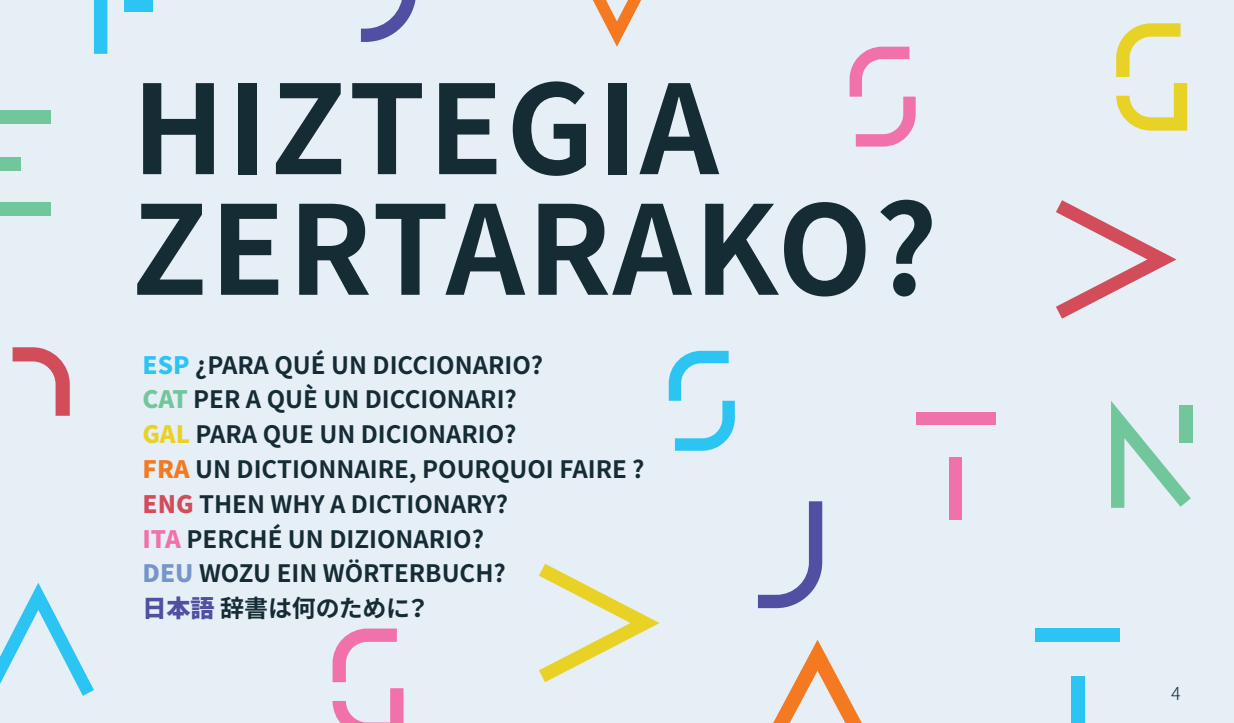
<style>
.page{position:relative;width:1234px;height:723px;background:#fff}
.page>*{position:absolute;margin:0;border:0;box-sizing:border-box;transform-origin:0 0}
.t1{font:700 123px "Noto Sans JP";letter-spacing:.02em;color:#152c35}
.t2{font:700 24px "Noto Sans JP";color:#152c35}
.t3{font:300 18px "Noto Sans JP";color:#152c35}
.s1{font-weight:900;color:#2bc4f3}
.s2{font-weight:900;color:#71c69c}
.s3{font-weight:900;color:#e9d226}
.s4{font-weight:900;color:#f47921}
.s5{font-weight:900;color:#d24c5a}
.s6{font-weight:900;color:#f171ab}
.s7{font-weight:900;color:#7595cc}
.s8{font-weight:900;color:#504fa1}
</style>
<div class="page">
<div style="left:0;top:0;width:1233px;height:723px;background:#e6eef6"></div>
<svg style="left:668px;top:351px;width:66px;height:100px"></svg>
<svg style="left:849px;top:47px;width:66px;height:100px"></svg>
<svg style="left:593px;top:0;width:48px;height:47px"></svg>
<svg style="left:773px;top:640px;width:88px;height:83px"></svg>
<svg style="left:94px;top:0;width:59px;height:54px"></svg>
<div style="left:124px;top:0;width:29px;height:11px;background:#2bc4f3"></div>
<svg style="left:13px;top:347px;width:57px;height:69px"></svg>
<svg style="left:1056px;top:200px;width:120px;height:119px"></svg>
<svg style="left:539px;top:564px;width:120px;height:118px"></svg>
<div style="left:1034px;top:628px;width:85px;height:14px;background:#2bc4f3"></div>
<div style="left:1070px;top:676px;width:13px;height:47px;background:#2bc4f3"></div>
<svg style="left:1116px;top:23px;width:64px;height:54px"></svg>
<svg style="left:1116px;top:83px;width:70px;height:48px"></svg>
<svg style="left:1111px;top:401px;width:79px;height:107px"></svg>
<div style="left:1178px;top:405px;width:13px;height:38px;background:#71c69c"></div>
<svg style="left:0;top:583px;width:94px;height:113px"></svg>
<div style="left:915px;top:413px;width:80px;height:12px;background:#f171ab"></div>
<div style="left:949px;top:457px;width:12px;height:63px;background:#f171ab"></div>
<div style="left:0;top:111px;width:51px;height:13px;background:#71c69c"></div>
<div style="left:0;top:157px;width:21px;height:14px;background:#71c69c"></div>
<div style="left:0;top:202px;width:51px;height:14px;background:#71c69c"></div>
<svg style="left:332px;top:628px;width:65px;height:54px"></svg>
<svg style="left:332px;top:688px;width:71px;height:35px"></svg>
<svg style="left:758px;top:501px;width:64px;height:107px"></svg>
<svg style="left:361px;top:0;width:55px;height:42px"></svg>
<p class="t1" style="left:132px;top:60px;width:588px">HIZTEGIA</p>
<p class="t1" style="left:132px;top:180px;width:807px">ZERTARAKO?</p>
<p class="t2" style="left:142px;top:351px;width:402px"><span class="s1">ESP</span> ¿PARA QUÉ UN DICCIONARIO?</p>
<p class="t2" style="left:142px;top:386px;width:376px"><span class="s2">CAT</span> PER A QUÈ UN DICCIONARI?</p>
<p class="t2" style="left:142px;top:421px;width:375px"><span class="s3">GAL</span> PARA QUE UN DICIONARIO?</p>
<p class="t2" style="left:142px;top:456px;width:503px"><span class="s4">FRA</span> UN DICTIONNAIRE, POURQUOI FAIRE ?</p>
<p class="t2" style="left:142px;top:490px;width:367px"><span class="s5">ENG</span> THEN WHY A DICTIONARY?</p>
<p class="t2" style="left:142px;top:525px;width:343px"><span class="s6">ITA</span> PERCHÉ UN DIZIONARIO?</p>
<p class="t2" style="left:142px;top:560px;width:365px"><span class="s7">DEU</span> WOZU EIN WÖRTERBUCH?</p>
<p class="t2" style="left:142px;top:595px;width:289px"><span class="s8">日本語</span> 辞書は何のために？</p>
<p class="t3" style="left:1170px;top:683px;width:11px">4</p>
</div>
